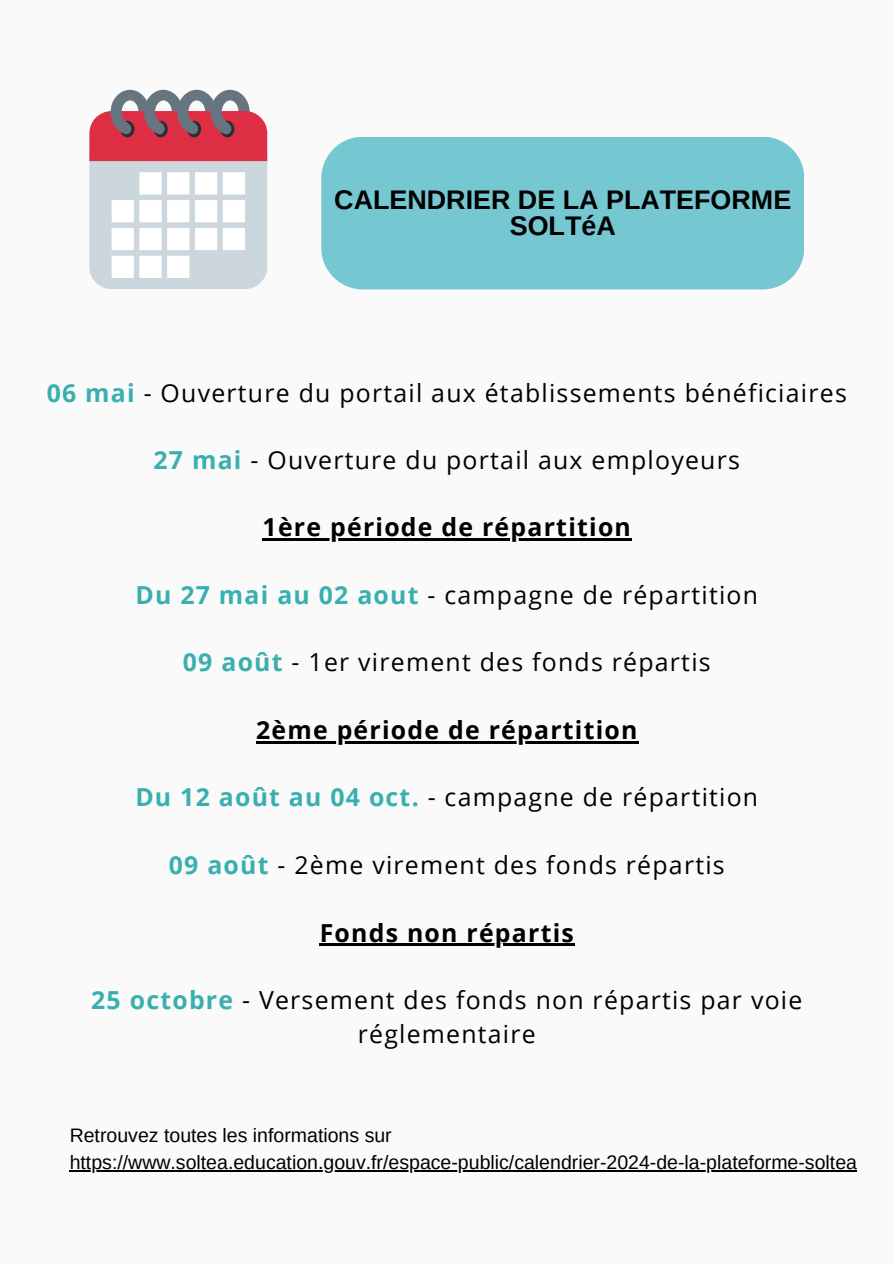
<style>
.page{position:relative;width:894px;height:1264px;background:#fff}
.page>*{position:absolute;margin:0;border:0;box-sizing:border-box;transform-origin:0 0}
.t1{font:700 26.85px/25.8px "Arimo";color:#000;text-align:center}
.t2{font:24.9px/33.8px "Open Sans";letter-spacing:.05em;color:#000;text-align:center}
.t3{font:700 24.9px "Open Sans";letter-spacing:.05em;color:#000}
.t4{font:19.5px "Arimo";color:#000}
.s1{font-weight:700;color:#3aafaf}
</style>
<div class="page">
<div style="left:0;top:0;width:893px;height:1263px;background:#fafafa"></div>
<svg style="left:89px;top:90px;width:178px;height:199px"></svg>
<div style="left:321px;top:137px;width:483px;height:152px;background:#75c7d2"></div>
<hr style="left:262px;top:538px;width:370px;height:3px;background:#000">
<hr style="left:256px;top:741px;width:382px;height:2px;background:#000">
<hr style="left:319px;top:943px;width:256px;height:3px;background:#000">
<hr style="left:70px;top:1170px;width:786px;height:1px;background:#000">
<p class="t1" style="left:334px;top:186px;width:458px">CALENDRIER DE LA PLATEFORME<br>SOLTéA</p>
<h1 class="t2" style="left:47px;top:376px;width:801px"><span class="s1">06 mai</span> - Ouverture du portail aux établissements bénéficiaires</h1>
<h2 class="t2" style="left:153px;top:442px;width:587px"><span class="s1">27 mai</span> - Ouverture du portail aux employeurs</h2>
<h2 class="t3" style="left:262px;top:509px;width:370px">1ère période de répartition</h2>
<h1 class="t2" style="left:135px;top:577px;width:624px"><span class="s1">Du 27 mai au 02 aout</span> - campagne de répartition</h1>
<h2 class="t2" style="left:183px;top:645px;width:529px"><span class="s1">09 août</span> - 1er virement des fonds répartis</h2>
<h2 class="t3" style="left:256px;top:712px;width:383px">2ème période de répartition</h2>
<h1 class="t2" style="left:135px;top:780px;width:624px"><span class="s1">Du 12 août au 04 oct.</span> - campagne de répartition</h1>
<h2 class="t2" style="left:169px;top:847px;width:557px"><span class="s1">09 août</span> - 2ème virement des fonds répartis</h2>
<h2 class="t3" style="left:319px;top:914px;width:255px">Fonds non répartis</h2>
<h1 class="t2" style="left:91px;top:982px;width:712px"><span class="s1">25 octobre</span> - Versement des fonds non répartis par voie réglementaire</h1>
<h2 class="t4" style="left:70px;top:1124px;width:323px">Retrouvez toutes les informations sur</h2>
<p class="t4" style="left:70px;top:1151px;width:788px">https://www.soltea.education.gouv.fr/espace-public/calendrier-2024-de-la-plateforme-soltea</p>
</div>
